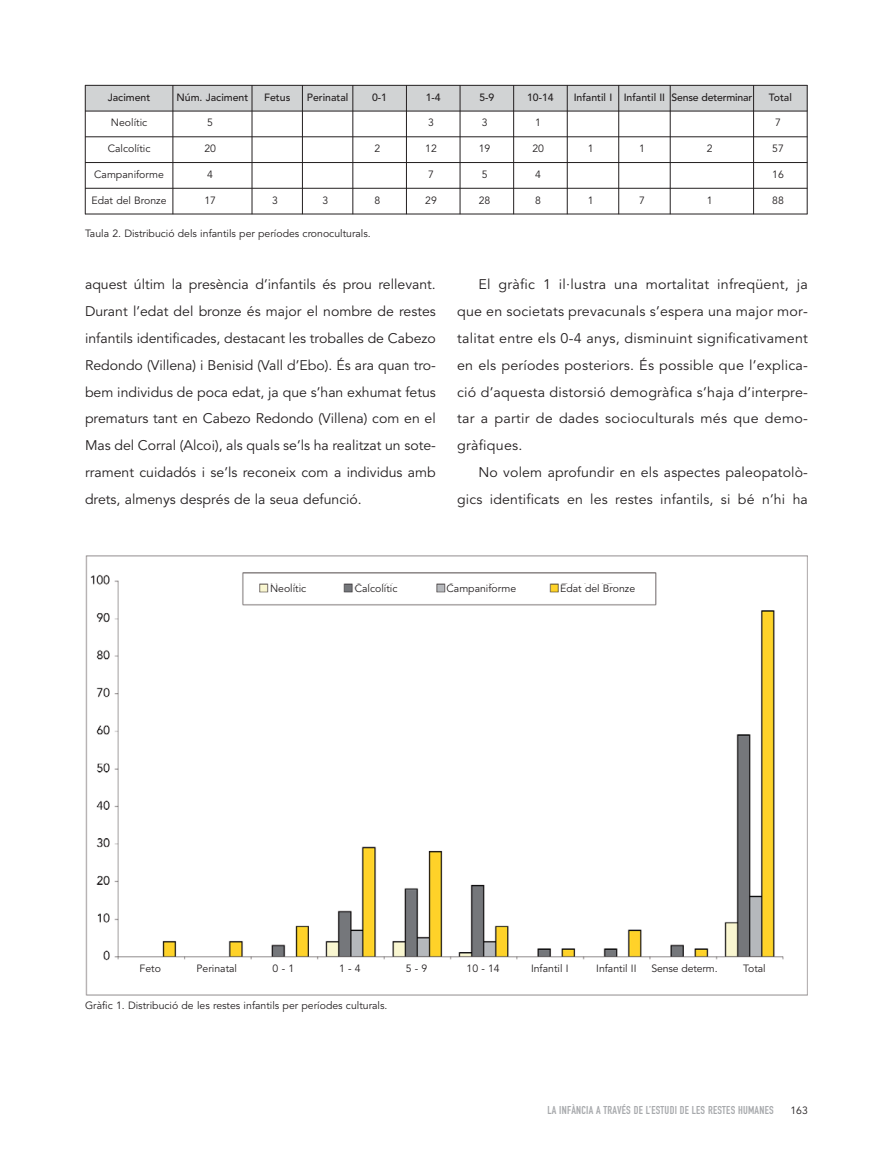
<style>
.page{position:relative;width:893px;height:1149px;background:#fff}
.page>*{position:absolute;margin:0;border:0;box-sizing:border-box;transform-origin:0 0}
.t1{font:13.8px/26.8px "Avenir";letter-spacing:.01em;color:#231f20;text-align:justify}
.t2{font:11.25px "DIN Engschrift";letter-spacing:.02em;color:#a7a9ac}
.t3{font:10.5px "Avenir";color:#231f20}
.t4{font:500 10.5px "Avenir";color:#231f20}
</style>
<div class="page">
<img style="left:85px;top:555px;width:723px;height:440px">
<div style="left:85px;top:85px;width:88px;height:26px;background:#d1d3d4"></div>
<div style="left:173px;top:85px;width:79px;height:26px;background:#d1d3d4"></div>
<div style="left:252px;top:85px;width:50px;height:26px;background:#d1d3d4"></div>
<div style="left:302px;top:85px;width:51px;height:26px;background:#d1d3d4"></div>
<div style="left:353px;top:85px;width:53px;height:26px;background:#d1d3d4"></div>
<div style="left:406px;top:85px;width:54px;height:26px;background:#d1d3d4"></div>
<div style="left:460px;top:85px;width:54px;height:26px;background:#d1d3d4"></div>
<div style="left:514px;top:85px;width:53px;height:26px;background:#d1d3d4"></div>
<div style="left:567px;top:85px;width:52px;height:26px;background:#d1d3d4"></div>
<div style="left:619px;top:85px;width:51px;height:26px;background:#d1d3d4"></div>
<div style="left:670px;top:85px;width:84px;height:26px;background:#d1d3d4"></div>
<div style="left:754px;top:85px;width:53px;height:26px;background:#d1d3d4"></div>
<hr style="left:85px;top:85px;width:1px;height:129px;background:#231f20">
<hr style="left:173px;top:85px;width:1px;height:129px;background:#231f20">
<hr style="left:252px;top:85px;width:1px;height:129px;background:#231f20">
<hr style="left:302px;top:85px;width:1px;height:129px;background:#231f20">
<hr style="left:353px;top:85px;width:1px;height:129px;background:#231f20">
<hr style="left:406px;top:85px;width:1px;height:129px;background:#231f20">
<hr style="left:460px;top:85px;width:1px;height:129px;background:#231f20">
<hr style="left:513px;top:85px;width:1px;height:129px;background:#231f20">
<hr style="left:567px;top:85px;width:1px;height:129px;background:#231f20">
<hr style="left:618px;top:85px;width:1px;height:129px;background:#231f20">
<hr style="left:670px;top:85px;width:1px;height:129px;background:#231f20">
<hr style="left:753px;top:85px;width:1px;height:129px;background:#231f20">
<hr style="left:807px;top:85px;width:1px;height:129px;background:#231f20">
<hr style="left:85px;top:85px;width:722px;height:1px;background:#231f20">
<hr style="left:85px;top:111px;width:722px;height:1px;background:#231f20">
<hr style="left:85px;top:136px;width:722px;height:1px;background:#231f20">
<hr style="left:85px;top:162px;width:722px;height:1px;background:#231f20">
<hr style="left:85px;top:188px;width:722px;height:1px;background:#231f20">
<hr style="left:85px;top:214px;width:722px;height:1px;background:#231f20">
<div style="left:270px;top:584px;width:52px;height:13px;background:#fff"></div>
<div style="left:118px;top:963px;width:65px;height:13px;background:#fff"></div>
<div style="left:184px;top:963px;width:65px;height:13px;background:#fff"></div>
<div style="left:251px;top:963px;width:65px;height:13px;background:#fff"></div>
<div style="left:317px;top:963px;width:66px;height:13px;background:#fff"></div>
<div style="left:384px;top:963px;width:65px;height:13px;background:#fff"></div>
<div style="left:451px;top:963px;width:65px;height:13px;background:#fff"></div>
<div style="left:517px;top:963px;width:65px;height:13px;background:#fff"></div>
<div style="left:584px;top:963px;width:65px;height:13px;background:#fff"></div>
<div style="left:650px;top:963px;width:69px;height:28px;background:#fff"></div>
<div style="left:720px;top:963px;width:69px;height:13px;background:#fff"></div>
<div style="left:355px;top:584px;width:51px;height:13px;background:#fff"></div>
<div style="left:446px;top:584px;width:75px;height:13px;background:#fff"></div>
<div style="left:560px;top:584px;width:82px;height:13px;background:#fff"></div>
<p class="t4" style="left:108px;top:93px;width:44px">Jaciment</p>
<p class="t4" style="left:177px;top:93px;width:73px">Núm. Jaciment</p>
<p class="t4" style="left:264px;top:93px;width:28px">Fetus</p>
<p class="t4" style="left:307px;top:93px;width:43px">Perinatal</p>
<p class="t4" style="left:372px;top:93px;width:16px">0-1</p>
<p class="t4" style="left:426px;top:93px;width:16px">1-4</p>
<p class="t4" style="left:479px;top:93px;width:16px">5-9</p>
<p class="t4" style="left:527px;top:93px;width:28px">10-14</p>
<p class="t4" style="left:574px;top:93px;width:180px">Infantil I Infantil II Sense determinar</p>
<p class="t4" style="left:769px;top:93px;width:24px">Total</p>
<p class="t3" style="left:111px;top:118px;width:38px">Neolític</p>
<p class="t3" style="left:207px;top:118px;width:7px">5</p>
<p class="t3" style="left:428px;top:118px;width:7px">3</p>
<p class="t3" style="left:482px;top:118px;width:7px">3</p>
<p class="t3" style="left:535px;top:118px;width:7px">1</p>
<p class="t3" style="left:775px;top:118px;width:7px">7</p>
<p class="t3" style="left:108px;top:144px;width:44px">Calcolític</p>
<p class="t3" style="left:204px;top:144px;width:13px">20</p>
<p class="t3" style="left:374px;top:144px;width:7px">2</p>
<p class="t3" style="left:425px;top:144px;width:13px">12</p>
<p class="t3" style="left:479px;top:144px;width:13px">19</p>
<p class="t3" style="left:532px;top:144px;width:13px">20</p>
<p class="t3" style="left:588px;top:144px;width:7px">1</p>
<p class="t3" style="left:639px;top:144px;width:7px">1</p>
<p class="t3" style="left:707px;top:144px;width:7px">2</p>
<p class="t3" style="left:772px;top:144px;width:13px">57</p>
<p class="t3" style="left:94px;top:170px;width:71px">Campaniforme</p>
<p class="t3" style="left:207px;top:170px;width:7px">4</p>
<p class="t3" style="left:428px;top:170px;width:7px">7</p>
<p class="t3" style="left:482px;top:170px;width:7px">5</p>
<p class="t3" style="left:535px;top:170px;width:7px">4</p>
<p class="t3" style="left:772px;top:170px;width:13px">16</p>
<p class="t3" style="left:92px;top:195px;width:77px">Edat del Bronze</p>
<p class="t3" style="left:204px;top:195px;width:13px">17</p>
<p class="t3" style="left:272px;top:195px;width:7px">3</p>
<p class="t3" style="left:322px;top:195px;width:7px">3</p>
<p class="t3" style="left:374px;top:195px;width:7px">8</p>
<p class="t3" style="left:425px;top:195px;width:13px">29</p>
<p class="t3" style="left:479px;top:195px;width:13px">28</p>
<p class="t3" style="left:535px;top:195px;width:7px">8</p>
<p class="t3" style="left:588px;top:195px;width:7px">1</p>
<p class="t3" style="left:639px;top:195px;width:7px">7</p>
<p class="t3" style="left:707px;top:195px;width:7px">1</p>
<p class="t3" style="left:772px;top:195px;width:13px">88</p>
<p class="t3" style="left:85px;top:228px;width:287px">Taula 2. Distribució dels infantils per períodes cronoculturals.</p>
<p class="t1" style="left:85px;top:272px;width:352px">aquest últim la presència d’infantils és prou rellevant.<br>Durant l’edat del bronze és major el nombre de restes infantils identificades, destacant les troballes de Cabezo Redondo (Villena) i Benisid (Vall d’Ebo). És ara quan tro&shy;bem individus de poca edat, ja que s’han exhumat fetus prematurs tant en Cabezo Redondo (Villena) com en el Mas del Corral (Alcoi), als quals se’ls ha realitzat un sote&shy;rrament cuidadós i se’ls reconeix com a individus amb drets, almenys després de la seua defunció.</p>
<p class="t1" style="left:457px;top:272px;width:352px;text-indent:21px">El gràfic 1 il·lustra una mortalitat infreqüent, ja que en societats prevacunals s’espera una major mor&shy;talitat entre els 0-4 anys, disminuint significativament en els períodes posteriors. És possible que l’explica&shy;ció d’aquesta distorsió demogràfica s’haja d’interpre&shy;tar a partir de dades socioculturals més que demo&shy;gràfiques.</p>
<p class="t1" style="left:457px;top:460px;width:352px;text-align:right">No volem aprofundir en els aspectes paleopatolò&shy;gics identificats en les restes infantils, si bé n’hi ha</p>
<p class="t3" style="left:270px;top:584px;width:38px">Neolític</p>
<p class="t3" style="left:355px;top:584px;width:44px">Calcolític</p>
<p class="t3" style="left:446px;top:584px;width:71px">Campaniforme</p>
<p class="t3" style="left:560px;top:584px;width:77px">Edat del Bronze</p>
<p class="t3" style="left:140px;top:963px;width:23px">Feto</p>
<p class="t3" style="left:197px;top:963px;width:42px">Perinatal</p>
<p class="t3" style="left:273px;top:963px;width:23px">0 - 1</p>
<p class="t3" style="left:339px;top:963px;width:23px">1 - 4</p>
<p class="t3" style="left:406px;top:963px;width:23px">5 - 9</p>
<p class="t3" style="left:467px;top:963px;width:35px">10 - 14</p>
<p class="t3" style="left:531px;top:963px;width:39px">Infantil I</p>
<p class="t3" style="left:596px;top:963px;width:42px">Infantil II</p>
<p class="t3" style="left:652px;top:963px;width:68px">Sense determ.</p>
<p class="t3" style="left:743px;top:963px;width:24px">Total</p>
<p class="t3" style="left:85px;top:1001px;width:304px">Gràfic 1. Distribució de les restes infantils per períodes culturals.</p>
<p class="t2" style="left:547px;top:1106px;width:228px">LA INFÀNCIA A TRAVÉS DE L’ESTUDI DE LES RESTES HUMANES</p>
<p class="t3" style="left:790px;top:1106px;width:19px">163</p>
</div>
